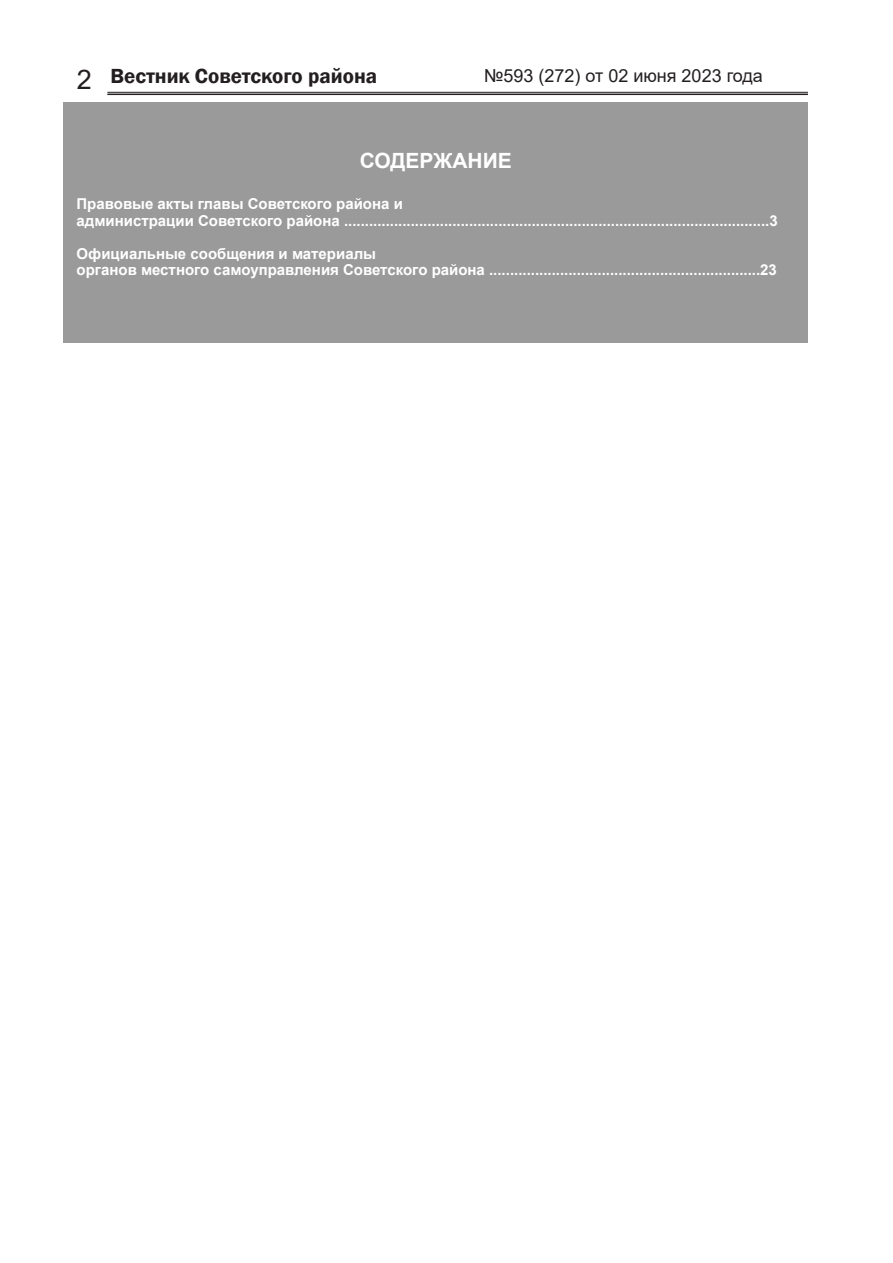
<style>
.page{position:relative;width:893px;height:1263px;background:#fff}
.page>*{position:absolute;margin:0;border:0;box-sizing:border-box;transform-origin:0 0}
.t1{font:600 21px "Franklin Gothic";color:#231f20}
.Заголовок_раздела{font:700 21px "Arial";color:#fff}
.t2{font:18px "Arial";color:#231f20}
.Содержание{font:700 15px "Arial";color:#fff}
.s1{font-family:"Arial";font-weight:400;font-size:27px}
</style>
<div class="page">
<hr style="left:107px;top:92px;width:701px;height:1px;background:#231f20">
<hr style="left:107px;top:94px;width:701px;height:1px;background:#231f20">
<div style="left:64px;top:102px;width:744px;height:240px;background:#9a9a9a"></div>
<h1 class="t1" style="left:77px;top:63px;width:302px"><span class="s1">2</span> Вестник Советского района</h1>
<p class="t2" style="left:484px;top:63px;width:280px">№593 (272) от 02 июня 2023 года</p>
<p class="Заголовок_раздела" style="left:360px;top:146px;width:153px">СОДЕРЖАНИЕ</p>
<p class="Содержание" style="left:77px;top:194px;width:328px">Правовые акты главы Советского района и</p>
<p class="Содержание" style="left:77px;top:210px;width:703px">администрации Советского района ......................................................................................................3</p>
<p class="Содержание" style="left:77px;top:243px;width:301px">Официальные сообщения и материалы</p>
<p class="Содержание" style="left:77px;top:260px;width:702px">органов местного самоуправления Советского района .................................................................23</p>
</div>
